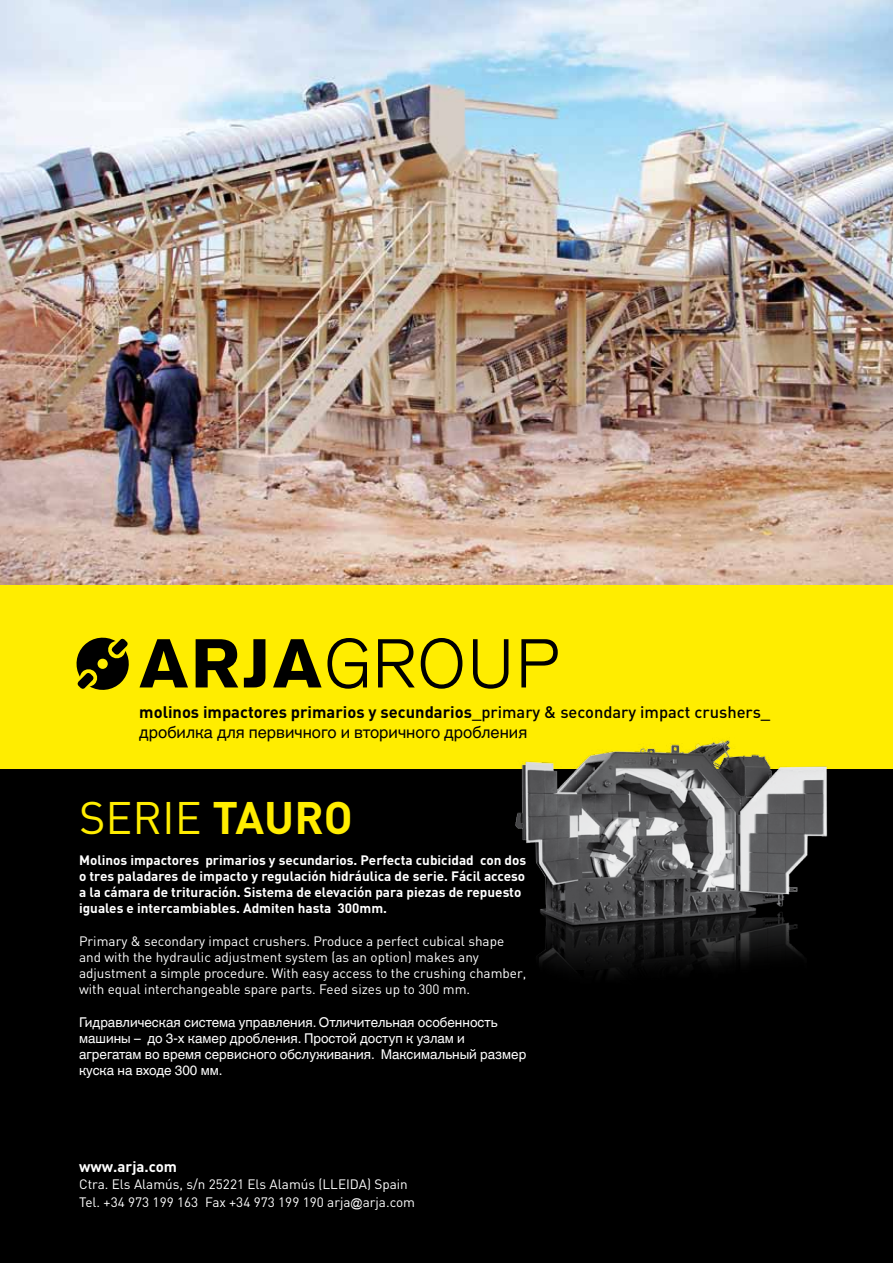
<style>
.page{position:relative;width:893px;height:1263px;background:#fff}
.page>*{position:absolute;margin:0;border:0;box-sizing:border-box;transform-origin:0 0}
.t1{font:300 67.8px "Akzidenz Grotesk";letter-spacing:.04em;color:#000}
.t2{font:45px "DIN";color:#ffed00}
.t3{font:700 16.5px "DIN";color:#000}
.t4{font:16.5px "Helvetica Linotype";color:#000}
.t5{font:700 15px "DIN";color:#fff}
.t6{font:13.5px/16.2px "DIN";color:#fff}
.t7{font:700 13.5px/16.2px "DIN";color:#fff}
.t8{font:13.5px/16.2px "Helvetica Linotype";color:#fff}
.s1{font-weight:900}
.s2{font-weight:500}
.s3{font-weight:700}
.s4{font-family:"Arial";font-size:12px}
</style>
<div class="page">
<img style="left:0;top:0;width:893px;height:585px">
<div style="left:0;top:585px;width:893px;height:185px;background:#ffed00"></div>
<div style="left:0;top:770px;width:893px;height:493px;background:#000"></div>
<svg style="left:76px;top:637px;width:53px;height:53px"></svg>
<img style="left:505px;top:740px;width:339px;height:234px">
<h1 class="t1" style="left:139px;top:624px;width:421px"><span class="s1">ARJA</span>GROUP</h1>
<p class="t3" style="left:139px;top:701px;width:633px">molinos impactores primarios y secundarios<span class="s2">_primary &amp; secondary impact crushers_</span></p>
<p class="t4" style="left:139px;top:722px;width:389px">дробилка для первичного и вторичного дробления</p>
<h2 class="t2" style="left:79px;top:792px;width:275px">SERIE <span class="s3">TAURO</span></h2>
<p class="t7" style="left:79px;top:851px;width:449px">Molinos impactores primarios y secundarios. Perfecta cubicidad con dos o tres paladares de impacto y regulación hidráulica de serie. Fácil acceso a la cámara de trituración. Sistema de elevación para piezas de repuesto iguales e intercambiables. Admiten hasta 300mm.</p>
<p class="t6" style="left:79px;top:933px;width:449px">Primary &amp; secondary impact crushers. Produce a perfect cubical shape and with the hydraulic adjustment system (as an option) makes any adjustment a simple procedure. With easy access to the crushing chamber, with equal interchangeable spare parts. Feed sizes up to 300 mm.</p>
<p class="t8" style="left:79px;top:1014px;width:449px">Гидравлическая система управления. Отличительная особенность машины – до 3-х камер дробления. Простой доступ к узлам и агрегатам во время сервисного обслуживания. Максимальный размер куска на входе 300 мм.</p>
<p class="t5" style="left:79px;top:1157px;width:99px">www.arja.com</p>
<p class="t6" style="left:79px;top:1175px;width:338px;line-height:18px">Ctra. Els Alamús, s/n 25221 Els Alamús (LLEIDA) Spain<br>Tel. +34 973 199 163 Fax +34 973 199 190 arja<span class="s4">@</span>arja.com</p>
</div>
